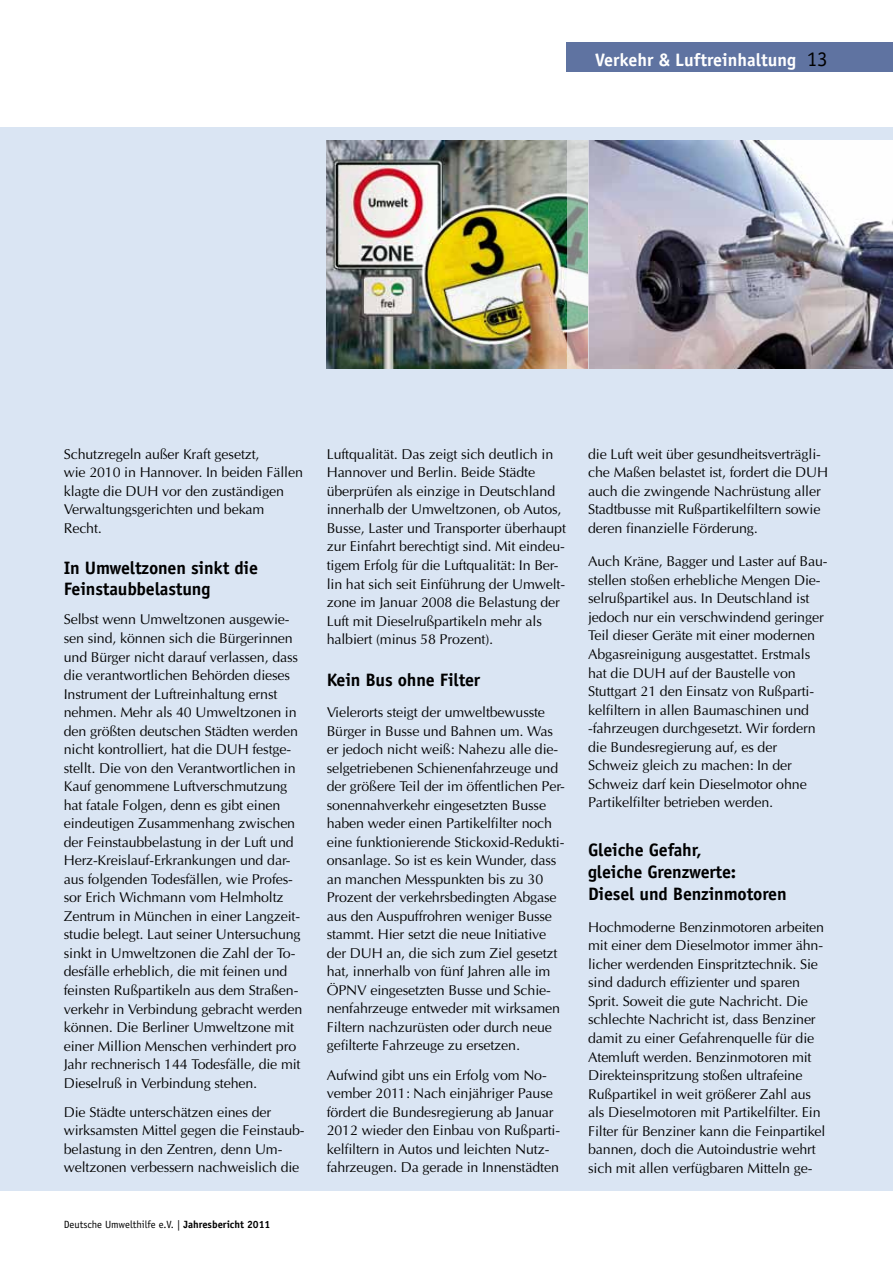
<style>
.page{position:relative;width:893px;height:1263px;background:#fff}
.page>*{position:absolute;margin:0;border:0;box-sizing:border-box;transform-origin:0 0}
.t1{font:700 18px/21.6px "Officina Sans";letter-spacing:-.01em;color:#000}
.t2{font:700 18px "Officina Sans";color:#fff}
.t3{font:14.25px/18.5px "Optima";letter-spacing:-.01em;color:#000}
.t4{font:10.5px "Officina Sans";color:#000}
.s1{font-weight:400;font-size:21px;color:#000}
.s2{font-weight:700}
</style>
<div class="page">
<div style="left:0;top:128px;width:893px;height:1063px;background:#dae5f3"></div>
<div style="left:567px;top:42px;width:326px;height:30px;background:#5f73a1"></div>
<img style="left:326px;top:140px;width:241px;height:229px">
<img style="left:588px;top:140px;width:305px;height:229px">
<svg style="left:567px;top:140px;width:21px;height:229px;background:#b8c1b7"></svg>
<p class="t2" style="left:595px;top:48px;width:234px">Verkehr &amp; Luftreinhaltung <span class="s1">13</span></p>
<p class="t3" style="left:64px;top:445px;width:241px">Schutzregeln außer Kraft gesetzt,<br>wie 2010 in Hannover. In beiden Fällen klagte die DUH vor den zuständigen<br>Verwaltungsgerichten und bekam<br>Recht.</p>
<p class="t1" style="left:64px;top:556px;width:196px">In Umweltzonen sinkt die<br>Feinstaubbelastung</p>
<p class="t3" style="left:64px;top:610px;width:240px">Selbst wenn Umweltzonen ausgewie&shy;sen sind, können sich die Bürgerinnen und Bürger nicht darauf verlassen, dass die verantwortlichen Behörden dieses Instrument der Luftreinhaltung ernst nehmen. Mehr als 40 Umweltzonen in den größten deutschen Städten werden nicht kontrolliert, hat die DUH festge&shy;stellt. Die von den Verantwortlichen in Kauf genommene Luftverschmutzung hat fatale Folgen, denn es gibt einen eindeutigen Zusammenhang zwischen der Feinstaubbelastung in der Luft und Herz-Kreislauf-Erkrankungen und dar&shy;aus folgenden Todesfällen, wie Profes&shy;sor Erich Wichmann vom Helmholtz Zentrum in München in einer Langzeit&shy;studie belegt. Laut seiner Untersuchung sinkt in Umweltzonen die Zahl der To&shy;desfälle erheblich, die mit feinen und feinsten Rußpartikeln aus dem Straßen&shy;verkehr in Verbindung gebracht werden können. Die Berliner Umweltzone mit einer Million Menschen verhindert pro Jahr rechnerisch 144 Todesfälle, die mit Dieselruß in Verbindung stehen.</p>
<p class="t3" style="left:64px;top:1103px;width:242px">Die Städte unterschätzen eines der wirksamsten Mittel gegen die Feinstaub&shy;belastung in den Zentren, denn Um&shy;weltzonen verbessern nachweislich die</p>
<p class="t4" style="left:64px;top:1218px;width:208px">Deutsche Umwelthilfe e.V. | <span class="s2">Jahresbericht 2011</span></p>
<p class="t3" style="left:327px;top:445px;width:241px">Luftqualität. Das zeigt sich deutlich in Hannover und Berlin. Beide Städte überprüfen als einzige in Deutschland innerhalb der Umweltzonen, ob Autos, Busse, Laster und Transporter überhaupt zur Einfahrt berechtigt sind. Mit eindeu&shy;tigem Erfolg für die Luftqualität: In Ber&shy;lin hat sich seit Einführung der Umwelt&shy;zone im Januar 2008 die Belastung der Luft mit Dieselrußpartikeln mehr als halbiert (minus 58 Prozent).</p>
<p class="t1" style="left:327px;top:668px;width:155px">Kein Bus ohne Filter</p>
<p class="t3" style="left:327px;top:703px;width:240px">Vielerorts steigt der umweltbewusste Bürger in Busse und Bahnen um. Was er jedoch nicht weiß: Nahezu alle die&shy;selgetriebenen Schienenfahrzeuge und der größere Teil der im öffentlichen Per&shy;sonennahverkehr eingesetzten Busse haben weder einen Partikelfilter noch eine funktionierende Stickoxid-Redukti&shy;onsanlage. So ist es kein Wunder, dass an manchen Messpunkten bis zu 30<br>Prozent der verkehrsbedingten Abgase aus den Auspuffrohren weniger Busse stammt. Hier setzt die neue Initiative der DUH an, die sich zum Ziel gesetzt hat, innerhalb von fünf Jahren alle im ÖPNV eingesetzten Busse und Schie&shy;nenfahrzeuge entweder mit wirksamen Filtern nachzurüsten oder durch neue gefilterte Fahrzeuge zu ersetzen.</p>
<p class="t3" style="left:327px;top:1065px;width:235px">Aufwind gibt uns ein Erfolg vom No&shy;vember 2011: Nach einjähriger Pause fördert die Bundesregierung ab Januar 2012 wieder den Einbau von Rußparti&shy;kelfiltern in Autos und leichten Nutz&shy;fahrzeugen. Da gerade in Innenstädten</p>
<p class="t3" style="left:588px;top:445px;width:242px">die Luft weit über gesundheitsverträgli&shy;che Maßen belastet ist, fordert die DUH auch die zwingende Nachrüstung aller Stadtbusse mit Rußpartikelfiltern sowie deren finanzielle Förderung.</p>
<p class="t3" style="left:588px;top:552px;width:241px">Auch Kräne, Bagger und Laster auf Bau&shy;stellen stoßen erhebliche Mengen Die&shy;selrußpartikel aus. In Deutschland ist jedoch nur ein verschwindend geringer Teil dieser Geräte mit einer modernen Abgasreinigung ausgestattet. Erstmals hat die DUH auf der Baustelle von Stuttgart 21 den Einsatz von Rußparti&shy;kelfiltern in allen Baumaschinen und -fahrzeugen durchgesetzt. Wir fordern die Bundesregierung auf, es der Schweiz gleich zu machen: In der Schweiz darf kein Dieselmotor ohne Partikelfilter betrieben werden.</p>
<p class="t1" style="left:588px;top:839px;width:200px">Gleiche Gefahr,<br>gleiche Grenzwerte:<br>Diesel und Benzinmotoren</p>
<p class="t3" style="left:588px;top:918px;width:239px">Hochmoderne Benzinmotoren arbeiten mit einer dem Dieselmotor immer ähn&shy;licher werdenden Einspritztechnik. Sie sind dadurch effizienter und sparen Sprit. Soweit die gute Nachricht. Die schlechte Nachricht ist, dass Benziner damit zu einer Gefahrenquelle für die Atemluft werden. Benzinmotoren mit Direkteinspritzung stoßen ultrafeine Rußpartikel in weit größerer Zahl aus als Dieselmotoren mit Partikelfilter. Ein Filter für Benziner kann die Feinpartikel bannen, doch die Autoindustrie wehrt sich mit allen verfügbaren Mitteln ge-</p>
</div>
